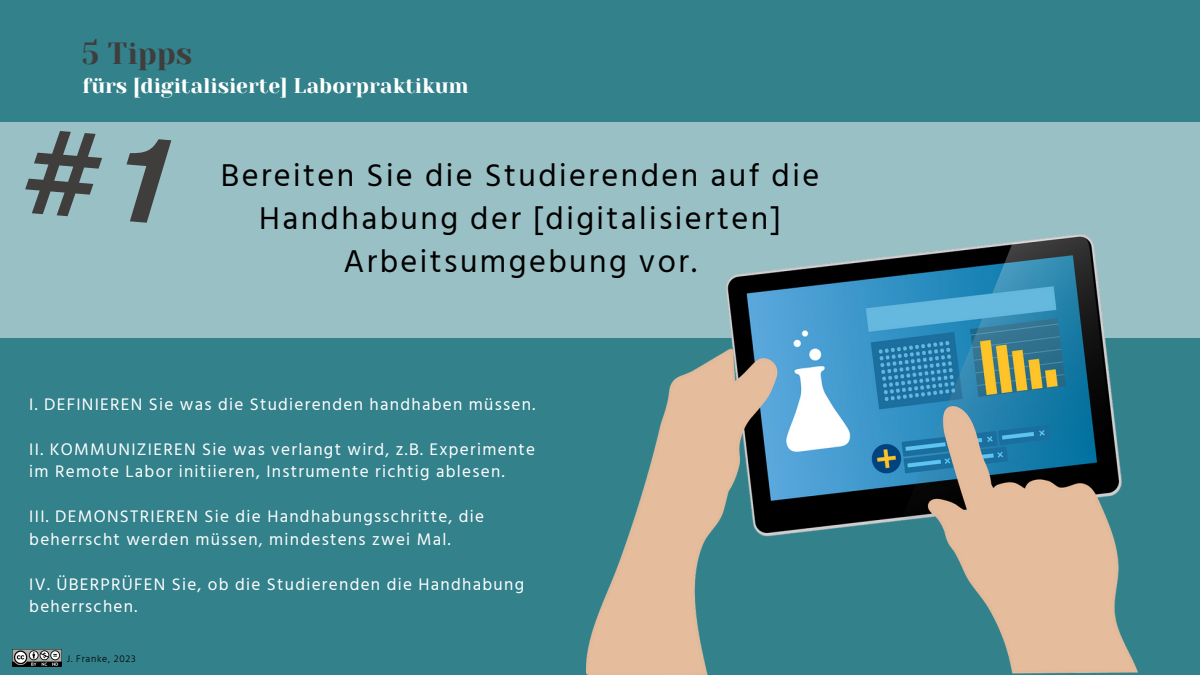
<style>
.page{position:relative;width:1200px;height:675px;background:#33818b}
.page>*{position:absolute;margin:0;border:0;box-sizing:border-box;transform-origin:0 0}
.t1{font:32.4px/43px "Hind Siliguri";letter-spacing:.075em;color:#000;text-align:center}
.t2{font:30.6px "Yeseva One";color:#403d3d}
.t3{font:21.2px "Yeseva One";color:#fff}
.t4{font:17.2px/22.5px "Hind Siliguri";letter-spacing:.075em;color:#fff}
.t5{font:300 9.9px "Hind Siliguri";letter-spacing:.075em;color:#000}
</style>
<div class="page">
<div style="left:0;top:122px;width:1200px;height:215px;background:#99c0c5"></div>
<img style="left:586px;top:234px;width:551px;height:441px">
<img style="left:13px;top:649px;width:48px;height:18px">
<h2 class="t2" style="left:82px;top:36px;width:112px">5 Tipps</h2>
<p class="t3" style="left:82px;top:74px;width:388px">fürs [digitalisierte] Laborpraktikum</p>
<h1 class="t1" style="left:221px;top:153px;width:600px">Bereiten Sie die Studierenden auf die<br>Handhabung der [digitalisierten]<br>Arbeitsumgebung vor.</h1>
<p class="t4" style="left:29px;top:393px;width:507px">I. DEFINIEREN Sie was die Studierenden handhaben müssen.</p>
<p class="t4" style="left:29px;top:438px;width:507px">II. KOMMUNIZIEREN Sie was verlangt wird, z.B. Experimente im Remote Labor initiieren, Instrumente richtig ablesen.</p>
<p class="t4" style="left:29px;top:505px;width:456px">III. DEMONSTRIEREN Sie die Handhabungsschritte, die beherrscht werden müssen, mindestens zwei Mal.</p>
<p class="t4" style="left:29px;top:573px;width:496px">IV. ÜBERPRÜFEN Sie, ob die Studierenden die Handhabung beherrschen.</p>
<p class="t5" style="left:67px;top:653px;width:70px">J. Franke, 2023</p>
</div>
